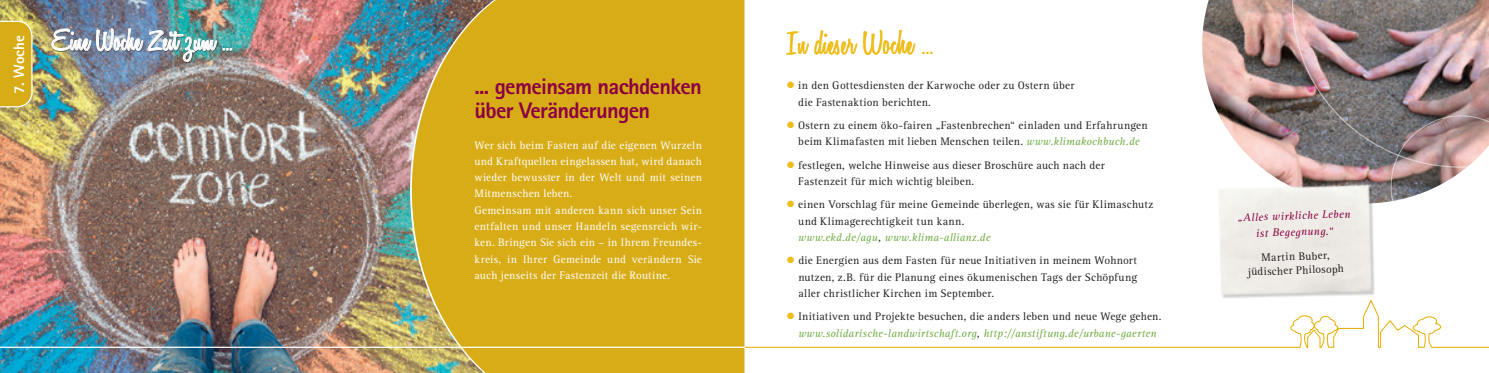
<style>
.page{position:relative;width:1489px;height:373px;background:#fff}
.page>*{position:absolute;margin:0;border:0;box-sizing:border-box;transform-origin:0 0}
.t1{font:600 35px "Honey Script";letter-spacing:.02em;color:#efbd1a}
.t2{font:600 31.25px "Honey Script";letter-spacing:.02em;color:#fff}
.t3{font:800 22.5px/23.8px "Rotis Sans Serif";letter-spacing:-.03em;color:#8b0043}
.t4{font:800 15px "Rotis Sans Serif";color:#fff}
.t5{font:11.25px/16.2px "Rotis Serif";letter-spacing:.025em;color:#231f20}
.t6{font:11.25px/16.2px "Rotis Serif";letter-spacing:.025em;color:#fff}
.t7{font:italic 11.25px/16.2px "Rotis Serif";letter-spacing:.02em;color:#6fab43}
.t8{font:italic 11.25px/16.2px "Rotis Serif";color:#8b0043;text-align:center}
.s1{color:#efbd1a}
.s2{font-style:italic;color:#6fab43}
.s3{font-style:italic}
.s4{font-style:normal;color:#231f20}
.s5{color:#231f20}
</style>
<div class="page">
<img style="left:0;top:0;width:410px;height:372px">
<svg style="left:744px;top:298px;width:744px;height:49px"></svg>
<div style="left:412px;top:0;width:332px;height:372px;background:#d8ac17"></div>
<img style="left:0;top:297px;width:744px;height:51px">
<img style="left:1202px;top:0;width:89px;height:167px">
<svg style="left:0;top:20px;width:33px;height:88px;background:#d9b129"></svg>
<img style="left:1291px;top:0;width:197px;height:167px">
<img style="left:1390px;top:115px;width:98px;height:81px">
<div style="left:52px;top:28px;width:181px;height:35px;background:#231f20;opacity:.75"></div>
<img style="left:52px;top:28px;width:180px;height:34px">
<img style="left:1177px;top:167px;width:238px;height:138px">
<h3 class="t4" style="left:10px;top:94px;width:60px;rotate:-90deg">7. Woche</h3>
<h2 class="t2" style="left:52px;top:21px;width:182px">Eine Woche Zeit zum ...</h2>
<h1 class="t1" style="left:787px;top:21px;width:147px">In dieser Woche ...</h1>
<h1 class="t1" style="left:921px;top:21px;width:5px">.</h1>
<h3 class="t3" style="left:474px;top:74px;width:229px">... gemeinsam nachdenken über Veränderungen</h3>
<p class="t6" style="left:474px;top:137px;width:229px">Wer sich beim Fasten auf die eigenen Wurzeln und Kraftquellen eingelassen hat, wird danach wieder bewusster in der Welt und mit seinen Mitmenschen leben.<br>Gemeinsam mit anderen kann sich unser Sein entfalten und unser Handeln segensreich wir&shy;ken. Bringen Sie sich ein – in Ihrem Freundes&shy;kreis, in Ihrer Gemeinde und verändern Sie auch jenseits der Fastenzeit die Routine.</p>
<p class="t5" style="left:798px;top:78px;width:278px;text-indent:-12px"><span class="s1">●</span> in den Gottesdiensten der Karwoche oder zu Ostern über die Fastenaktion berichten.</p>
<p class="t5" style="left:786px;top:117px;width:363px;text-align:center"><span class="s1">●</span> Ostern zu einem öko-fairen „Fastenbrechen“ einladen und Erfahrungen beim Klimafasten mit lieben Menschen teilen. <span class="s2">www.klimakochbuch.de</span></p>
<p class="t5" style="left:798px;top:157px;width:308px;text-indent:-12px"><span class="s1">●</span> festlegen, welche Hinweise aus dieser Broschüre auch nach der<br>Fastenzeit für mich wichtig bleiben.</p>
<p class="t5" style="left:798px;top:196px;width:356px;text-indent:-12px"><span class="s1">●</span> einen Vorschlag für meine Gemeinde überlegen, was sie für Klimaschutz und Klimagerechtigkeit tun kann.<br><span class="s2">www.ekd.de/agu</span><span class="s3">,</span> <span class="s2">www.klima-allianz.de</span></p>
<p class="t5" style="left:798px;top:252px;width:340px;text-align:justify;text-indent:-12px"><span class="s1">●</span> die Energien aus dem Fasten für neue Initiativen in meinem Wohnort nutzen, z.B. für die Planung eines ökumenischen Tags der Schöpfung aller christlicher Kirchen im September.</p>
<p class="t7" style="left:798px;top:308px;width:365px;text-indent:-12px"><span class="s1">●</span> <span class="s4">Initiativen und Projekte besuchen, die anders leben und neue Wege gehen. </span>www.solidarische-landwirtschaft.org<span class="s5">,</span> http://anstiftung.de/urbane-gaerten</p>
<p class="t8" style="left:1237px;top:209px;width:114px;rotate:-2deg">„Alles wirkliche Leben ist Begegnung.“</p>
<p class="t5" style="left:1247px;top:251px;width:97px;line-height:13.8px;text-align:center;rotate:-2deg">Martin Buber, jüdischer Philosoph</p>
</div>
